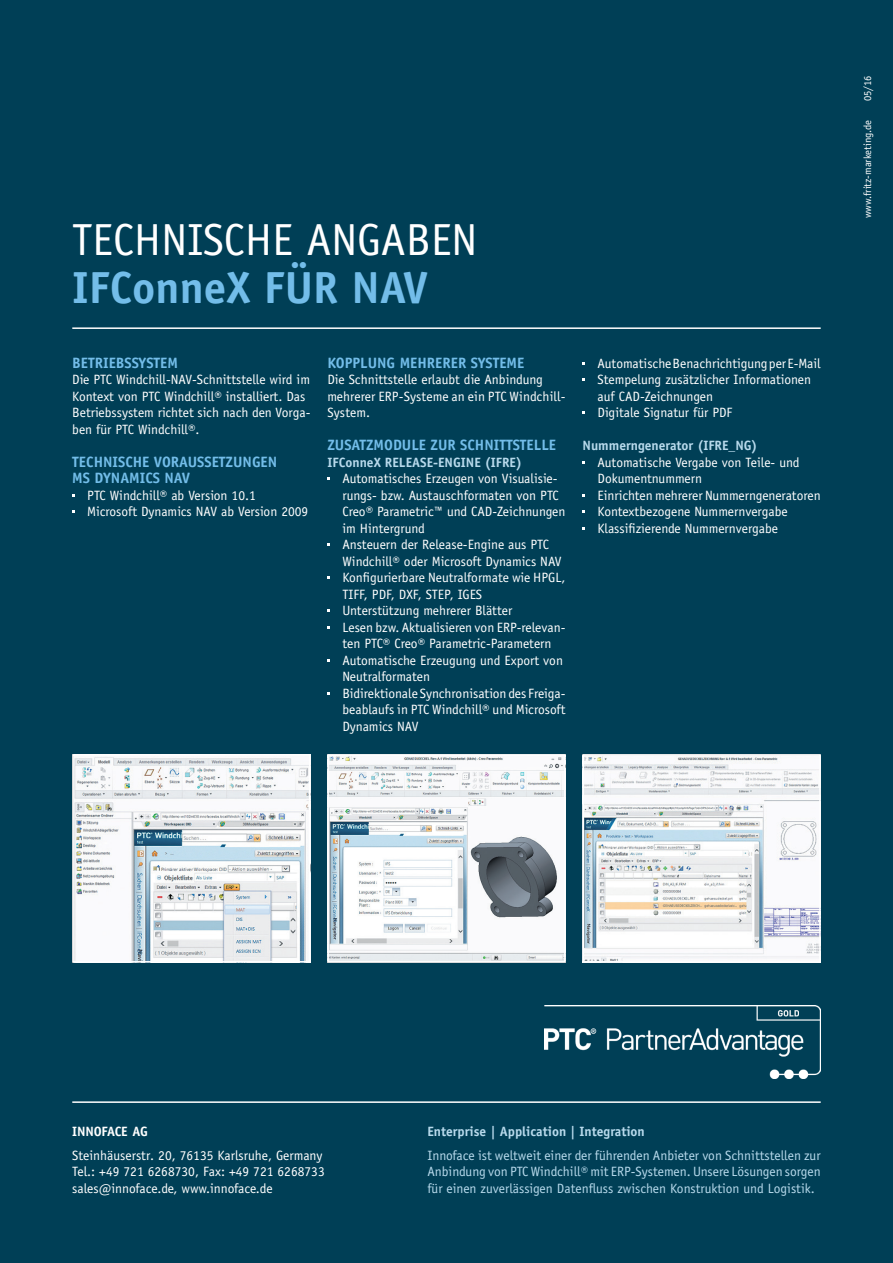
<style>
.page{position:relative;width:893px;height:1263px;background:#003f56}
.page>*{position:absolute;margin:0;border:0;box-sizing:border-box;transform-origin:0 0}
.t1{font:45px "Officina Sans";color:#fff}
.t2{font:700 45px "Officina Sans";color:#73bde9}
.t3{font:700 15px/16.5px "Officina Sans";color:#73bde9}
.t4{font:13.5px/16.5px "Officina Sans";color:#fff}
.t5{font:13.5px/16.5px "Officina Sans";color:#b8daec;text-align:justify}
.t6{font:700 13.5px "Officina Sans";color:#b8daec}
.t7{font:700 13.5px "Officina Sans";letter-spacing:-.015em;color:#fff}
.t8{font:10.5px "Officina Sans";color:#fff}
</style>
<div class="page">
<hr style="left:72px;top:327px;width:749px;height:2px;background:#fff">
<img style="left:544px;top:1005px;width:277px;height:73px">
<img style="left:75px;top:757px;width:232px;height:202px">
<div style="left:72px;top:754px;width:238px;height:208px;border:2px solid #fff"></div>
<img style="left:330px;top:757px;width:233px;height:202px">
<div style="left:327px;top:754px;width:239px;height:208px;border:2px solid #fff"></div>
<img style="left:586px;top:757px;width:232px;height:202px">
<div style="left:583px;top:754px;width:238px;height:208px;border:2px solid #fff"></div>
<hr style="left:72px;top:1101px;width:749px;height:2px;background:#fff">
<h1 class="t1" style="left:72px;top:213px;width:407px">TECHNISCHE ANGABEN</h1>
<h1 class="t2" style="left:72px;top:259px;width:357px">IFConneX FÜR NAV</h1>
<p class="t3" style="left:72px;top:354px;width:107px">BETRIEBSSYSTEM</p>
<p class="t4" style="left:72px;top:371px;width:240px">Die PTC Windchill-NAV-Schnittstelle wird im Kontext von PTC Windchill® installiert. Das Betriebssystem richtet sich nach den Vorga&shy;ben für PTC Windchill®.</p>
<p class="t3" style="left:72px;top:453px;width:207px">TECHNISCHE VORAUSSETZUNGEN<br>MS DYNAMICS NAV</p>
<p class="t4" style="left:87px;top:487px;width:223px">PTC Windchill® ab Version 10.1<br>Microsoft Dynamics NAV ab Version 2009</p>
<p class="t3" style="left:327px;top:354px;width:198px">KOPPLUNG MEHRERER SYSTEME</p>
<p class="t4" style="left:327px;top:371px;width:240px">Die Schnittstelle erlaubt die Anbindung mehrerer ERP-Systeme an ein PTC Windchill-<br>System.</p>
<p class="t3" style="left:327px;top:436px;width:230px">ZUSATZMODULE ZUR SCHNITTSTELLE</p>
<p class="t6" style="left:327px;top:453px;width:196px">IFConneX RELEASE-ENGINE (IFRE)</p>
<p class="t4" style="left:342px;top:470px;width:225px">Automatisches Erzeugen von Visualisie&shy;rungs- bzw. Austauschformaten von PTC Creo® Parametric™ und CAD-Zeichnungen im Hintergrund<br>Ansteuern der Release-Engine aus PTC Windchill® oder Microsoft Dynamics NAV Konfigurierbare Neutralformate wie HPGL, TIFF, PDF, DXF, STEP, IGES<br>Unterstützung mehrerer Blätter<br>Lesen bzw. Aktualisieren von ERP-relevan&shy;ten PTC® Creo® Parametric-Parametern Automatische Erzeugung und Export von Neutralformaten<br>Bidirektionale Synchronisation des Freiga&shy;beablaufs in PTC Windchill® und Microsoft Dynamics NAV</p>
<p class="t4" style="left:598px;top:355px;width:225px">AutomatischeBenachrichtigungperE-Mail Stempelung zusätzlicher Informationen auf CAD-Zeichnungen<br>Digitale Signatur für PDF</p>
<p class="t6" style="left:583px;top:437px;width:177px">Nummerngenerator (IFRE_NG)</p>
<p class="t4" style="left:598px;top:454px;width:225px">Automatische Vergabe von Teile- und Dokumentnummern<br>Einrichten mehrerer Nummerngeneratoren Kontextbezogene Nummernvergabe Klassifizierende Nummernvergabe</p>
<p class="t8" style="left:861px;top:101px;width:27px;rotate:-90deg">05/16</p>
<p class="t8" style="left:861px;top:218px;width:100px;rotate:-90deg">www.fritz-marketing.de</p>
<p class="t7" style="left:72px;top:1123px;width:77px">INNOFACE AG</p>
<p class="t6" style="left:427px;top:1123px;width:219px">Enterprise | Application | Integration</p>
<p class="t4" style="left:72px;top:1147px;width:254px">Steinhäuserstr. 20, 76135 Karlsruhe, Germany<br>Tel.: +49 721 6268730, Fax: +49 721 6268733 sales@innoface.de, www.innoface.de</p>
<p class="t5" style="left:427px;top:1147px;width:395px">Innoface ist weltweit einer der führenden Anbieter von Schnittstellen zur Anbindung von PTC Windchill® mit ERP-Systemen. Unsere Lösungen sorgen für einen zuverlässigen Datenfluss zwischen Konstruktion und Logistik.</p>
</div>
